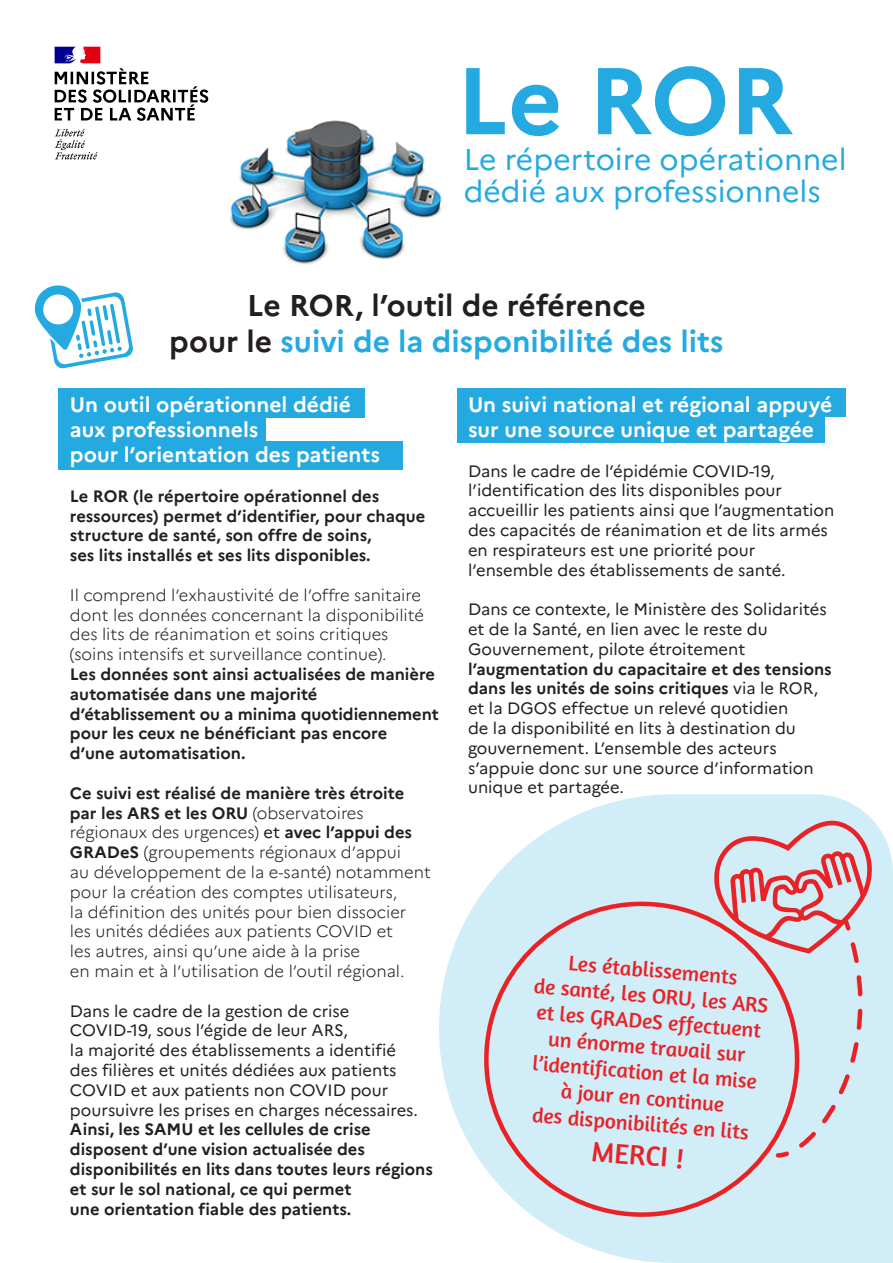
<style>
.page{position:relative;width:893px;height:1263px;background:#fff}
.page>*{position:absolute;margin:0;border:0;box-sizing:border-box;transform-origin:0 0}
.t1{font:700 94.5px "Marianne";color:#24aae1}
.t2{font:700 30px/36px "Marianne";color:#231f20;text-align:center}
.t3{font:30px/31.5px "Marianne";color:#24aae1}
.t4{font:28.5px "Amaranth";color:#e92226}
.t5{font:21.3px/25.7px "Amaranth";color:#e92226;text-align:center}
.t6{font:700 21px/25.2px "Marianne";color:#fff}
.t7{font:16.5px/19.8px "Marianne";color:#231f20}
.t8{font:300 16.5px/19.8px "Marianne";color:#231f20}
.t9{font:700 16.5px/19.8px "Marianne";color:#231f20}
.s1{color:#24aae1}
.s2{font-weight:700}
.s3{font-weight:400}
</style>
<div class="page">
<svg style="left:439px;top:794px;width:454px;height:469px;fill:#d1edf8"></svg>
<img style="left:230px;top:120px;width:212px;height:145px">
<div style="left:457px;top:415px;width:367px;height:28px;background:#24aae1"></div>
<div style="left:457px;top:389px;width:388px;height:28px;background:#24aae1"></div>
<div style="left:58px;top:441px;width:345px;height:29px;background:#24aae1"></div>
<div style="left:58px;top:414px;width:208px;height:29px;background:#24aae1"></div>
<div style="left:58px;top:388px;width:307px;height:30px;background:#24aae1"></div>
<div style="left:480px;top:897px;width:324px;height:324px;background:#d1edf8"></div>
<img style="left:54px;top:46px;width:155px;height:114px">
<svg style="left:34px;top:285px;width:99px;height:84px"></svg>
<svg style="left:714px;top:819px;width:165px;height:341px;background:#d3d4de"></svg>
<h1 class="t1" style="left:456px;top:43px;width:337px">Le ROR</h1>
<h2 class="t3" style="left:464px;top:144px;width:384px">Le répertoire opérationnel dédié aux professionnels</h2>
<h2 class="t2" style="left:169px;top:288px;width:556px">Le ROR, l’outil de référence<br>pour le <span class="s1">suivi de la disponibilité des lits</span></h2>
<p class="t6" style="left:468px;top:392px;width:366px">Un suivi national et régional appuyé sur une source unique et partagée</p>
<p class="t7" style="left:468px;top:461px;width:368px">Dans le cadre de l’épidémie COVID-19, l’identification des lits disponibles pour accueillir les patients ainsi que l’augmentation des capacités de réanimation et de lits armés en respirateurs est une priorité pour l’ensemble des établissements de santé.</p>
<p class="t7" style="left:468px;top:599px;width:360px">Dans ce contexte, le Ministère des Solidarités et de la Santé, en lien avec le reste du<br>Gouvernement, pilote étroitement</p>
<p class="t7" style="left:468px;top:659px;width:365px"><span class="s2">l’augmentation du capacitaire et des tensions dans les unités de soins critiques</span> via le ROR, et la DGOS effectue un relevé quotidien<br>de la disponibilité en lits à destination du gouvernement. L’ensemble des acteurs s’appuie donc sur une source d’information unique et partagée.</p>
<p class="t6" style="left:70px;top:392px;width:312px">Un outil opérationnel dédié aux professionnels<br>pour l’orientation des patients</p>
<p class="t9" style="left:70px;top:486px;width:357px">Le ROR (le répertoire opérationnel des ressources) permet d’identifier, pour chaque structure de santé, son offre de soins,<br>ses lits installés et ses lits disponibles.</p>
<p class="t8" style="left:70px;top:585px;width:356px">Il comprend l’exhaustivité de l’offre sanitaire dont les données concernant la disponibilité des lits de réanimation et soins critiques (soins intensifs et surveillance continue).</p>
<p class="t9" style="left:70px;top:664px;width:370px">Les données sont ainsi actualisées de manière automatisée dans une majorité d’établissement ou a minima quotidiennement pour les ceux ne bénéficiant pas encore<br>d’une automatisation.</p>
<p class="t8" style="left:70px;top:783px;width:362px"><span class="s2">Ce suivi est réalisé de manière très étroite par les ARS et les ORU</span> (observatoires régionaux des urgences) <span class="s3">et</span> <span class="s2">avec l’appui des GRADeS</span> (groupements régionaux d’appui<br>au développement de la e-santé) notamment pour la création des comptes utilisateurs,<br>la définition des unités pour bien dissocier les unités dédiées aux patients COVID et<br>les autres, ainsi qu’une aide à la prise<br>en main et à l’utilisation de l’outil régional.</p>
<p class="t7" style="left:70px;top:1001px;width:349px">Dans le cadre de la gestion de crise COVID-19, sous l’égide de leur ARS,<br>la majorité des établissements a identifié des filières et unités dédiées aux patients COVID et aux patients non COVID pour poursuivre les prises en charges nécessaires.</p>
<p class="t9" style="left:70px;top:1120px;width:364px">Ainsi, les SAMU et les cellules de crise disposent d’une vision actualisée des disponibilités en lits dans toutes leurs régions et sur le sol national, ce qui permet<br>une orientation fiable des patients.</p>
<p class="t5" style="left:538px;top:947px;width:236px;rotate:5deg">Les établissements<br>de santé, les ORU, les ARS et les GRADeS effectuent un énorme travail sur l’identification et la mise à jour en continue<br>des disponibilités en lits</p>
<h3 class="t4" style="left:593px;top:1134px;width:94px;rotate:5deg">MERCI !</h3>
</div>
